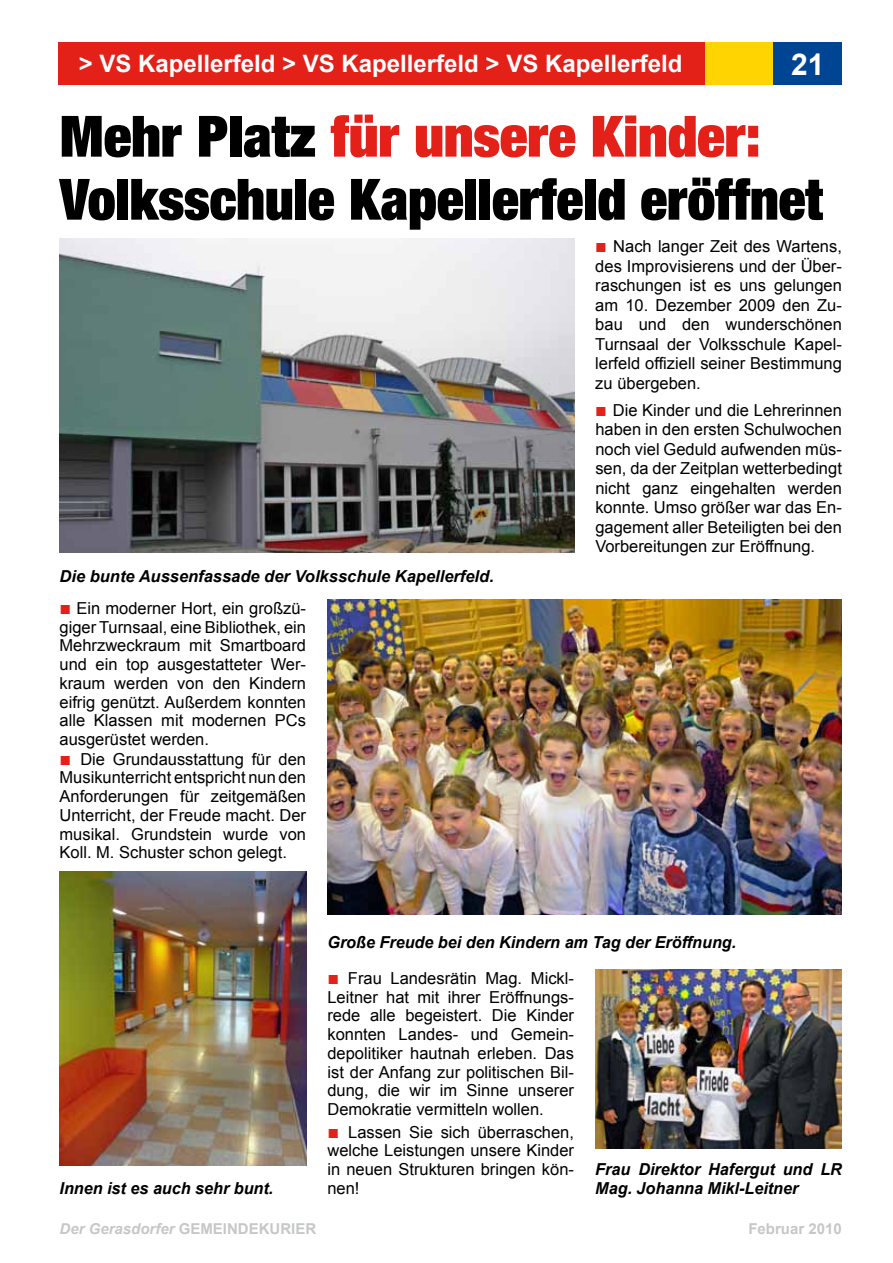
<style>
.page{position:relative;width:893px;height:1263px;background:#fff}
.page>*{position:absolute;margin:0;border:0;box-sizing:border-box;transform-origin:0 0}
.t1{font:900 expanded 57px/63px "Helvetica Neue";color:#000}
.t2{font:700 30px "Arial";color:#fff}
.t3{font:700 24px "Arial";color:#fff}
.t4{font:16.5px/18.8px "Arial";color:#000;text-align:justify}
.t5{font:italic 700 16.5px/18.8px "Arial";color:#000}
.t6{font:italic 700 15px "Arial";color:#c6c7c8}
.t7{font:700 15px "Arial";color:#c6c7c8}
.s1{color:#e32119}
.s2{font-size:19.5px;color:#e32119}
.s3{font-style:normal}
</style>
<div class="page">
<div style="left:706px;top:43px;width:68px;height:42px;background:#ffd400"></div>
<div style="left:774px;top:43px;width:68px;height:42px;background:#004494"></div>
<div style="left:58px;top:43px;width:647px;height:42px;background:#e32119"></div>
<img style="left:60px;top:238px;width:514px;height:315px">
<img style="left:60px;top:872px;width:246px;height:293px">
<img style="left:595px;top:969px;width:247px;height:179px">
<img style="left:327px;top:600px;width:515px;height:314px">
<h3 class="t3" style="left:79px;top:48px;width:605px">&gt; VS Kapellerfeld &gt; VS Kapellerfeld &gt; VS Kapellerfeld</h3>
<h2 class="t2" style="left:791px;top:44px;width:35px">21</h2>
<h1 class="t1" style="left:60px;top:103px;width:765px">Mehr Platz <span class="s1">für unsere Kinder:<br></span>Volksschule Kapellerfeld eröffnet</h1>
<p class="t5" style="left:60px;top:567px;width:436px">Die bunte Aussenfassade der Volksschule Kapellerfeld.</p>
<p class="t4" style="left:60px;top:599px;width:248px"><span class="s2">■</span> Ein moderner Hort, ein großzü&shy;giger Turnsaal, eine Bibliothek, ein Mehrzweckraum mit Smartboard und ein top ausgestatteter Wer&shy;kraum werden von den Kindern eifrig genützt. Außerdem konnten alle Klassen mit modernen PCs ausgerüstet werden.</p>
<p class="t4" style="left:60px;top:749px;width:248px"><span class="s2">■</span> Die Grundausstattung für den Musikunterricht entspricht nun den Anforderungen für zeitgemäßen Unterricht, der Freude macht. Der musikal. Grundstein wurde von Koll. M. Schuster schon gelegt.</p>
<p class="t4" style="left:595px;top:237px;width:248px;line-height:19.5px"><span class="s2">■</span> Nach langer Zeit des Wartens, des Improvisierens und der Über&shy;raschungen ist es uns gelungen am 10. Dezember 2009 den Zu&shy;bau und den wunderschönen Turnsaal der Volksschule Kapel&shy;lerfeld offiziell seiner Bestimmung zu übergeben.</p>
<p class="t4" style="left:595px;top:400px;width:248px;line-height:19.5px"><span class="s2">■</span> Die Kinder und die Lehrerinnen haben in den ersten Schulwochen noch viel Geduld aufwenden müs&shy;sen, da der Zeitplan wetterbedingt nicht ganz eingehalten werden konnte. Umso größer war das En&shy;gagement aller Beteiligten bei den Vorbereitungen zur Eröffnung.</p>
<p class="t5" style="left:60px;top:1180px;width:215px">Innen ist es auch sehr bunt.</p>
<p class="t6" style="left:60px;top:1218px;width:258px">Der Gerasdorfer <span class="s3">Gemeindekurier</span></p>
<p class="t5" style="left:327px;top:933px;width:410px">Große Freude bei den Kindern am Tag der Eröffnung.</p>
<p class="t4" style="left:327px;top:969px;width:248px"><span class="s2">■</span> Frau Landesrätin Mag. Mickl-Leitner hat mit ihrer Eröffnungs&shy;rede alle begeistert. Die Kinder konnten Landes- und Gemein&shy;depolitiker hautnah erleben. Das ist der Anfang zur politischen Bil&shy;dung, die wir im Sinne unserer Demokratie vermitteln wollen.</p>
<p class="t4" style="left:327px;top:1122px;width:248px"><span class="s2">■</span> Lassen Sie sich überraschen, welche Leistungen unsere Kinder in neuen Strukturen bringen kön&shy;nen!</p>
<p class="t5" style="left:595px;top:1160px;width:248px">Frau Direktor Hafergut und LR<br>Mag. Johanna Mikl-Leitner</p>
<p class="t7" style="left:748px;top:1218px;width:95px">Februar 2010</p>
</div>
